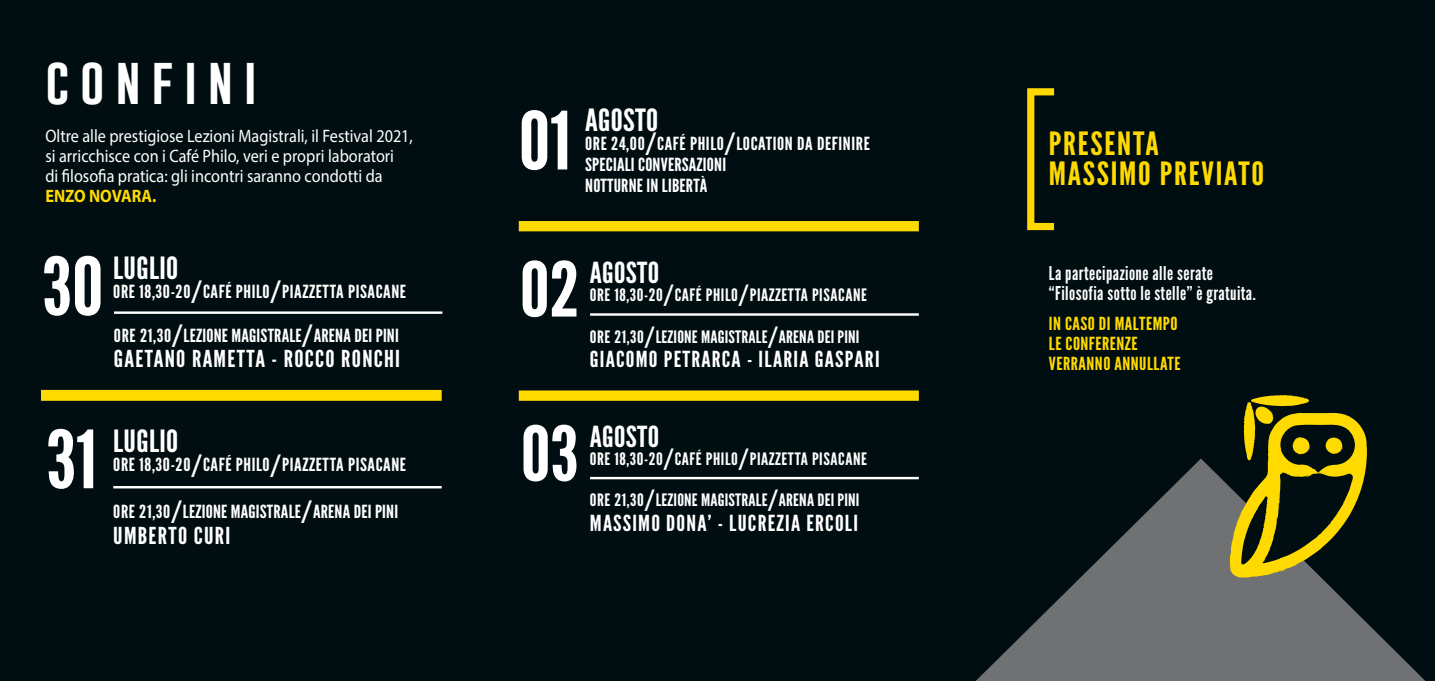
<style>
.page{position:relative;width:1435px;height:681px;background:#fff}
.page>*{position:absolute;margin:0;border:0;box-sizing:border-box;transform-origin:0 0}
.t1{font:80px "League Gothic";color:#fff;scale:1.11 1}
.t2{font:75.6px "League Gothic";color:#fff;scale:1.11 1}
.t3{font:48.6px "Gobold";letter-spacing:.22em;color:#fff}
.t4{font:32px "League Gothic";letter-spacing:.05em;color:#ffda00;scale:1.11 1}
.t5{font:30.6px "League Gothic";letter-spacing:.01em;color:#fff;scale:1.11 1}
.t6{font:29px "League Gothic";letter-spacing:.01em;color:#fff;scale:1.11 1}
.t7{font:23.4px "League Gothic";letter-spacing:.05em;color:#fff;scale:1.11 1}
.t8{font:22px "League Gothic";letter-spacing:.05em;color:#fff;scale:1.11 1}
.t9{font:19px "League Gothic";letter-spacing:.025em;color:#fff}
.t10{font:18px "Myriad Pro";color:#fff;scale:.9 1}
.t11{font:18px "League Gothic";letter-spacing:.01em;color:#fff;scale:1.11 1}
.t12{font:18px "League Gothic";letter-spacing:.03em;color:#fff;scale:1.11 1}
.t13{font:18px "League Gothic";letter-spacing:.025em;color:#ffda00;scale:1.11 1}
.t14{font:700 18px "Myriad Pro";color:#ffda00;scale:.9 1}
.t15{font:17px "League Gothic";letter-spacing:.03em;color:#fff;scale:1.11 1}
.t16{font:17px "League Gothic";letter-spacing:.01em;color:#fff;scale:1.11 1}
.s1{font-size:28px}
.s2{font-size:26.4px}
</style>
<div class="page">
<div style="left:0;top:0;width:1434px;height:680px;background:#000e11"></div>
<div style="left:1027px;top:88px;width:30px;height:142px;border:7px solid #ffda00"></div>
<div style="left:41px;top:390px;width:401px;height:10px;background:#ffda00"></div>
<hr style="left:114px;top:311px;width:328px;height:3px;background:#fff">
<hr style="left:113px;top:486px;width:329px;height:2px;background:#fff">
<div style="left:519px;top:390px;width:399px;height:10px;background:#ffda00"></div>
<div style="left:519px;top:221px;width:399px;height:10px;background:#ffda00"></div>
<hr style="left:590px;top:313px;width:328px;height:2px;background:#fff">
<hr style="left:590px;top:476px;width:328px;height:3px;background:#fff">
<svg style="left:977px;top:458px;width:447px;height:222px;fill:#707173"></svg>
<svg style="left:1229px;top:395px;width:138px;height:182px"></svg>
<p class="t3" style="left:45px;top:49px;width:213px">CONFINI</p>
<p class="t10" style="left:45px;top:125px;width:410px">Oltre alle prestigiose Lezioni Magistrali, il Festival 2021,</p>
<p class="t10" style="left:45px;top:145px;width:389px">si arricchisce con i Café Philo, veri e propri laboratori</p>
<p class="t10" style="left:45px;top:165px;width:376px">di filosofia pratica: gli incontri saranno condotti da</p>
<p class="t14" style="left:45px;top:184px;width:125px">ENZO NOVARA.</p>
<p class="t1" style="left:42px;top:240px;width:57px">30</p>
<p class="t5" style="left:113px;top:250px;width:60px">LUGLIO</p>
<p class="t12" style="left:113px;top:281px;width:265px">ORE 18,30-20<span class="s1">/</span>CAFÉ PHILO<span class="s1">/</span>PIAZZETTA PISACANE</p>
<p class="t11" style="left:114px;top:325px;width:258px">ORE 21,30<span class="s1">/</span>LEZIONE MAGISTRALE<span class="s1">/</span>ARENA DEI PINI</p>
<p class="t7" style="left:114px;top:345px;width:259px">GAETANO RAMETTA - ROCCO RONCHI</p>
<p class="t1" style="left:46px;top:413px;width:47px">31</p>
<p class="t5" style="left:113px;top:423px;width:60px">LUGLIO</p>
<p class="t12" style="left:113px;top:454px;width:265px">ORE 18,30-20<span class="s1">/</span>CAFÉ PHILO<span class="s1">/</span>PIAZZETTA PISACANE</p>
<p class="t11" style="left:113px;top:500px;width:258px">ORE 21,30<span class="s1">/</span>LEZIONE MAGISTRALE<span class="s1">/</span>ARENA DEI PINI</p>
<p class="t7" style="left:113px;top:521px;width:107px">UMBERTO CURI</p>
<p class="t1" style="left:519px;top:95px;width:48px">01</p>
<p class="t5" style="left:585px;top:102px;width:67px">AGOSTO</p>
<p class="t12" style="left:585px;top:133px;width:258px">ORE 24,00<span class="s1">/</span>CAFÉ PHILO<span class="s1">/</span>LOCATION DA DEFINIRE</p>
<p class="t11" style="left:585px;top:154px;width:128px">SPECIALI CONVERSAZIONI</p>
<p class="t11" style="left:585px;top:175px;width:112px">NOTTURNE IN LIBERTÀ</p>
<p class="t2" style="left:520px;top:246px;width:55px">02</p>
<p class="t6" style="left:590px;top:255px;width:64px">AGOSTO</p>
<p class="t15" style="left:590px;top:285px;width:251px">ORE 18,30-20<span class="s2">/</span>CAFÉ PHILO<span class="s2">/</span>PIAZZETTA PISACANE</p>
<p class="t16" style="left:590px;top:327px;width:244px">ORE 21,30<span class="s2">/</span>LEZIONE MAGISTRALE<span class="s2">/</span>ARENA DEI PINI</p>
<p class="t8" style="left:590px;top:346px;width:262px">GIACOMO PETRARCA - ILARIA GASPARI</p>
<p class="t2" style="left:521px;top:410px;width:54px">03</p>
<p class="t6" style="left:590px;top:420px;width:64px">AGOSTO</p>
<p class="t15" style="left:590px;top:449px;width:251px">ORE 18,30-20<span class="s2">/</span>CAFÉ PHILO<span class="s2">/</span>PIAZZETTA PISACANE</p>
<p class="t16" style="left:590px;top:490px;width:244px">ORE 21,30<span class="s2">/</span>LEZIONE MAGISTRALE<span class="s2">/</span>ARENA DEI PINI</p>
<p class="t8" style="left:590px;top:510px;width:243px">MASSIMO DONA’ - LUCREZIA ERCOLI</p>
<p class="t4" style="left:1048px;top:125px;width:100px">PRESENTA</p>
<p class="t4" style="left:1048px;top:155px;width:195px">MASSIMO PREVIATO</p>
<p class="t9" style="left:1048px;top:262px;width:165px">La partecipazione alle serate</p>
<p class="t9" style="left:1048px;top:282px;width:208px">“Filosofia sotto le stelle” è gratuita.</p>
<p class="t13" style="left:1048px;top:313px;width:117px">IN CASO DI MALTEMPO</p>
<p class="t13" style="left:1048px;top:333px;width:81px">LE CONFERENZE</p>
<p class="t13" style="left:1048px;top:353px;width:120px">VERRANNO ANNULLATE</p>
</div>
